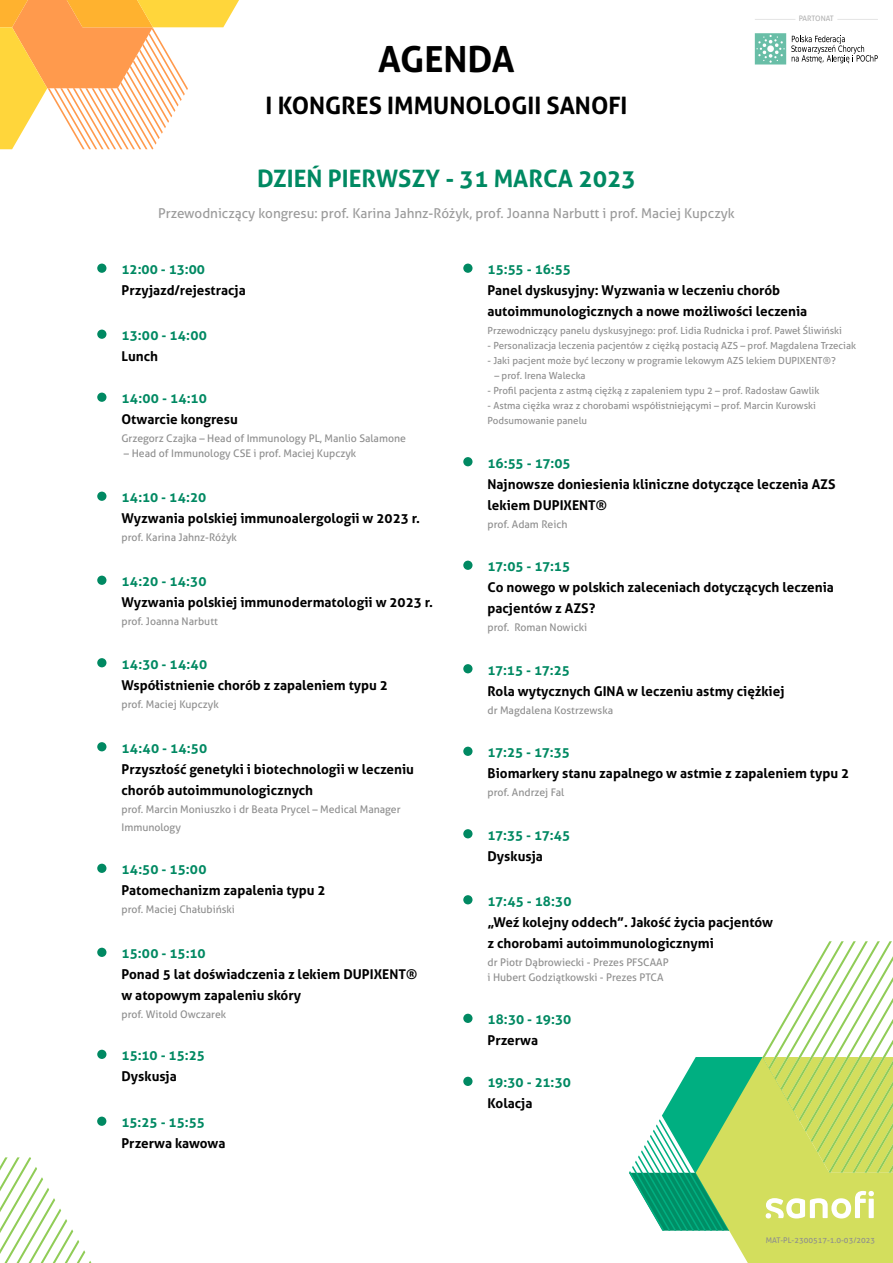
<style>
.page{position:relative;width:893px;height:1263px;background:#fff}
.page>*{position:absolute;margin:0;border:0;box-sizing:border-box;transform-origin:0 0}
.t1{font:700 36px "Aller";color:#000}
.t2{font:700 24px "Aller";color:#000}
.t3{font:700 24px "Aller";color:#008962}
.t4{font:700 13.5px/21px "Aller";color:#000}
.t5{font:700 13.5px "Aller";color:#008962}
.t6{font:13.5px "Aller";color:#9b9b9b}
.t7{font:10.5px/18px "Aller";color:#8e8e8e}
.t8{font:9.75px/15px "Aller";color:#8e8e8e}
.t9{font:7.8px "Aller";color:#8e8e8e}
.t10{font:7.5px "Aller";letter-spacing:-.015em;color:#b2b2b2}
</style>
<div class="page">
<div style="left:97px;top:264px;width:9px;height:9px;background:#008962;border-radius:50%"></div>
<div style="left:97px;top:330px;width:9px;height:9px;background:#008962;border-radius:50%"></div>
<div style="left:97px;top:393px;width:9px;height:9px;background:#008962;border-radius:50%"></div>
<svg style="left:629px;top:941px;width:264px;height:322px"></svg>
<svg style="left:0;top:0;width:239px;height:149px"></svg>
<svg style="left:0;top:1157px;width:91px;height:106px"></svg>
<div style="left:97px;top:576px;width:9px;height:9px;background:#008962;border-radius:50%"></div>
<div style="left:97px;top:658px;width:9px;height:9px;background:#008962;border-radius:50%"></div>
<div style="left:97px;top:742px;width:9px;height:9px;background:#008962;border-radius:50%"></div>
<div style="left:97px;top:864px;width:9px;height:9px;background:#008962;border-radius:50%"></div>
<div style="left:97px;top:948px;width:9px;height:9px;background:#008962;border-radius:50%"></div>
<div style="left:97px;top:1050px;width:9px;height:9px;background:#008962;border-radius:50%"></div>
<div style="left:463px;top:264px;width:9px;height:9px;background:#008962;border-radius:50%"></div>
<div style="left:463px;top:457px;width:9px;height:9px;background:#008962;border-radius:50%"></div>
<div style="left:463px;top:561px;width:9px;height:9px;background:#008962;border-radius:50%"></div>
<div style="left:463px;top:664px;width:9px;height:9px;background:#008962;border-radius:50%"></div>
<div style="left:463px;top:747px;width:9px;height:9px;background:#008962;border-radius:50%"></div>
<div style="left:463px;top:829px;width:9px;height:9px;background:#008962;border-radius:50%"></div>
<div style="left:97px;top:1116px;width:9px;height:10px;background:#008962;border-radius:50%"></div>
<div style="left:463px;top:895px;width:9px;height:9px;background:#008962;border-radius:50%"></div>
<div style="left:463px;top:1014px;width:9px;height:9px;background:#008962;border-radius:50%"></div>
<div style="left:463px;top:1077px;width:9px;height:9px;background:#008962;border-radius:50%"></div>
<div style="left:97px;top:492px;width:9px;height:9px;background:#008962;border-radius:50%"></div>
<svg style="left:755px;top:33px;width:123px;height:32px"></svg>
<hr style="left:755px;top:19px;width:40px;height:1px;background:#e5e5e5">
<hr style="left:837px;top:19px;width:41px;height:1px;background:#e5e5e5">
<h1 class="t1" style="left:378px;top:37px;width:138px">AGENDA</h1>
<h2 class="t2" style="left:265px;top:91px;width:363px">I KONGRES IMMUNOLOGII SANOFI</h2>
<h2 class="t3" style="left:257px;top:164px;width:380px">DZIEŃ PIERWSZY - 31 MARCA 2023</h2>
<p class="t6" style="left:158px;top:205px;width:578px">Przewodniczący kongresu: prof. Karina Jahnz-Różyk, prof. Joanna Narbutt i prof. Maciej Kupczyk</p>
<p class="t10" style="left:799px;top:14px;width:37px">PARTONAT</p>
<p class="t5" style="left:121px;top:261px;width:85px">12:00 - 13:00</p>
<p class="t4" style="left:121px;top:280px;width:126px">Przyjazd/rejestracja</p>
<p class="t5" style="left:121px;top:327px;width:87px">13:00 - 14:00</p>
<p class="t4" style="left:121px;top:346px;width:38px">Lunch</p>
<p class="t5" style="left:121px;top:390px;width:87px">14:00 - 14:10</p>
<p class="t4" style="left:121px;top:409px;width:118px">Otwarcie kongresu</p>
<p class="t7" style="left:121px;top:429px;width:286px">Grzegorz Czajka – Head of Immunology PL, Manlio Salamone</p>
<p class="t7" style="left:124px;top:444px;width:234px">– Head of Immunology CSE i prof. Maciej Kupczyk</p>
<p class="t5" style="left:121px;top:489px;width:86px">14:10 - 14:20</p>
<p class="t4" style="left:121px;top:508px;width:300px">Wyzwania polskiej immunoalergologii w 2023 r.</p>
<p class="t7" style="left:121px;top:528px;width:117px">prof. Karina Jahnz-Różyk</p>
<p class="t5" style="left:121px;top:573px;width:87px">14:20 - 14:30</p>
<p class="t4" style="left:121px;top:592px;width:313px">Wyzwania polskiej immunodermatologii w 2023 r.</p>
<p class="t7" style="left:121px;top:612px;width:98px">prof. Joanna Narbutt</p>
<p class="t5" style="left:121px;top:656px;width:87px">14:30 - 14:40</p>
<p class="t4" style="left:121px;top:674px;width:268px">Współistnienie chorób z zapaleniem typu 2</p>
<p class="t7" style="left:121px;top:695px;width:99px">prof. Maciej Kupczyk</p>
<p class="t5" style="left:121px;top:740px;width:87px">14:40 - 14:50</p>
<p class="t4" style="left:121px;top:758px;width:294px">Przyszłość genetyki i biotechnologii w leczeniu chorób autoimmunologicznych</p>
<p class="t7" style="left:121px;top:800px;width:281px">prof. Marcin Moniuszko i dr Beata Prycel – Medical Manager<br>Immunology</p>
<p class="t5" style="left:121px;top:861px;width:87px">14:50 - 15:00</p>
<p class="t4" style="left:121px;top:880px;width:206px">Patomechanizm zapalenia typu 2</p>
<p class="t7" style="left:121px;top:900px;width:115px">prof. Maciej Chałubiński</p>
<p class="t5" style="left:121px;top:945px;width:86px">15:00 - 15:10</p>
<p class="t4" style="left:121px;top:964px;width:297px">Ponad 5 lat doświadczenia z lekiem DUPIXENT® w atopowym zapaleniu skóry</p>
<p class="t7" style="left:121px;top:1005px;width:106px">prof. Witold Owczarek</p>
<p class="t5" style="left:121px;top:1047px;width:85px">15:10 - 15:25</p>
<p class="t4" style="left:121px;top:1066px;width:57px">Dyskusja</p>
<p class="t5" style="left:121px;top:1114px;width:85px">15:25 - 15:55</p>
<p class="t4" style="left:121px;top:1133px;width:106px">Przerwa kawowa</p>
<p class="t5" style="left:487px;top:261px;width:85px">15:55 - 16:55</p>
<p class="t4" style="left:487px;top:280px;width:321px">Panel dyskusyjny: Wyzwania w leczeniu chorób autoimmunologicznych a nowe możliwości leczenia</p>
<p class="t8" style="left:487px;top:323px;width:356px">Przewodniczący panelu dyskusyjnego: prof. Lidia Rudnicka i prof. Paweł Śliwiński</p>
<p class="t8" style="left:487px;top:338px;width:370px">- Personalizacja leczenia pacjentów z ciężką postacią AZS – prof. Magdalena Trzeciak</p>
<p class="t8" style="left:487px;top:353px;width:350px">- Jaki pacjent może być leczony w programie lekowym AZS lekiem DUPIXENT®?</p>
<p class="t8" style="left:494px;top:368px;width:93px">– prof. Irena Walecka</p>
<p class="t8" style="left:487px;top:383px;width:333px">- Profil pacjenta z astmą ciężką z zapaleniem typu 2 – prof. Radosław Gawlik</p>
<p class="t8" style="left:487px;top:398px;width:330px">- Astma ciężka wraz z chorobami współistniejącymi – prof. Marcin Kurowski<br>Podsumowanie panelu</p>
<p class="t5" style="left:487px;top:454px;width:85px">16:55 - 17:05</p>
<p class="t4" style="left:487px;top:473px;width:349px">Najnowsze doniesienia kliniczne dotyczące leczenia AZS lekiem DUPIXENT®</p>
<p class="t7" style="left:487px;top:515px;width:81px">prof. Adam Reich</p>
<p class="t5" style="left:487px;top:558px;width:84px">17:05 - 17:15</p>
<p class="t4" style="left:487px;top:577px;width:348px">Co nowego w polskich zaleceniach dotyczących leczenia pacjentów z AZS?</p>
<p class="t7" style="left:487px;top:618px;width:101px">prof. Roman Nowicki</p>
<p class="t5" style="left:487px;top:662px;width:84px">17:15 - 17:25</p>
<p class="t4" style="left:487px;top:680px;width:298px">Rola wytycznych GINA w leczeniu astmy ciężkiej</p>
<p class="t7" style="left:487px;top:701px;width:127px">dr Magdalena Kostrzewska</p>
<p class="t5" style="left:487px;top:744px;width:84px">17:25 - 17:35</p>
<p class="t4" style="left:487px;top:763px;width:363px">Biomarkery stanu zapalnego w astmie z zapaleniem typu 2</p>
<p class="t7" style="left:487px;top:783px;width:78px">prof. Andrzej Fal</p>
<p class="t5" style="left:487px;top:827px;width:84px">17:35 - 17:45</p>
<p class="t4" style="left:487px;top:845px;width:57px">Dyskusja</p>
<p class="t5" style="left:487px;top:893px;width:85px">17:45 - 18:30</p>
<p class="t4" style="left:487px;top:911px;width:287px">„Weź kolejny oddech”. Jakość życia pacjentów z chorobami autoimmunologicznymi</p>
<p class="t7" style="left:487px;top:954px;width:183px;line-height:15px">dr Piotr Dąbrowiecki - Prezes PFSCAAP i Hubert Godziątkowski - Prezes PTCA</p>
<p class="t5" style="left:487px;top:1011px;width:85px">18:30 - 19:30</p>
<p class="t4" style="left:487px;top:1030px;width:52px">Przerwa</p>
<p class="t5" style="left:487px;top:1074px;width:85px">19:30 - 21:30</p>
<p class="t4" style="left:487px;top:1093px;width:46px">Kolacja</p>
<p class="t9" style="left:766px;top:1235px;width:111px">MAT-PL-2300517-1.0-03/2023</p>
</div>
